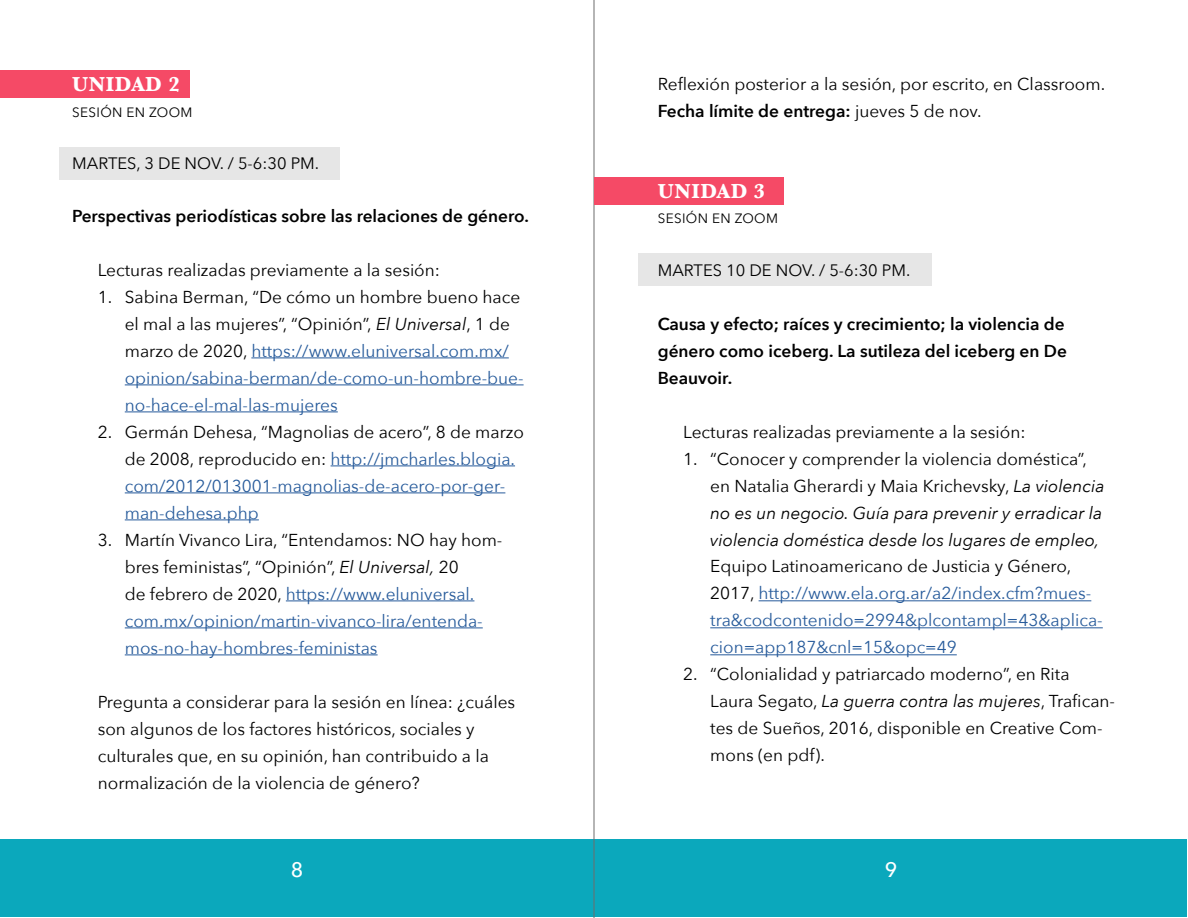
<style>
.page{position:relative;width:1188px;height:918px;background:#fff}
.page>*{position:absolute;margin:0;border:0;box-sizing:border-box;transform-origin:0 0}
.t1{font:700 21px "Baskerville";letter-spacing:.025em;color:#fff}
.t2{font:500 21px "Avenir Next";color:#fff}
.t3{font:17.25px/27px "Avenir Next";color:#275b9b}
.t4{font:17.25px/27px "Avenir Next";color:#000}
.t5{font:italic 17.25px/27px "Avenir Next";color:#000}
.t6{font:600 17.25px/27px "Avenir Next";color:#000}
.t7{font:16.5px "Avenir Next";color:#000}
.t8{font:13.5px "Avenir Next";letter-spacing:.025em;color:#000}
.s1{color:#000}
.s2{font-style:italic;color:#000}
.s3{font-weight:600}
.s4{font-style:normal}
.s5{font-style:italic}
</style>
<div class="page">
<div style="left:1px;top:840px;width:1186px;height:77px;background:#0ba8bc"></div>
<hr style="left:594px;top:0;width:1px;height:918px;background:#6d6d6c">
<div style="left:0;top:70px;width:189px;height:28px;background:#f54a66"></div>
<div style="left:594px;top:177px;width:189px;height:28px;background:#f54a66"></div>
<hr style="left:759px;top:600px;width:332px;height:1px;background:#275b9b">
<hr style="left:710px;top:627px;width:393px;height:1px;background:#275b9b">
<hr style="left:710px;top:654px;width:247px;height:1px;background:#275b9b">
<hr style="left:251px;top:357px;width:258px;height:1px;background:#275b9b">
<hr style="left:125px;top:384px;width:399px;height:1px;background:#275b9b">
<hr style="left:125px;top:411px;width:213px;height:1px;background:#275b9b">
<hr style="left:331px;top:465px;width:184px;height:1px;background:#275b9b">
<hr style="left:125px;top:492px;width:380px;height:1px;background:#275b9b">
<hr style="left:125px;top:519px;width:134px;height:1px;background:#275b9b">
<hr style="left:286px;top:600px;width:188px;height:1px;background:#275b9b">
<hr style="left:125px;top:627px;width:358px;height:1px;background:#275b9b">
<hr style="left:125px;top:654px;width:253px;height:1px;background:#275b9b">
<div style="left:60px;top:147px;width:280px;height:33px;background:#e6e6e6"></div>
<div style="left:638px;top:254px;width:293px;height:32px;background:#e6e6e6"></div>
<p class="t1" style="left:72px;top:70px;width:109px">UNIDAD 2</p>
<p class="t8" style="left:72px;top:101px;width:122px">SESIÓN EN ZOOM</p>
<p class="t7" style="left:72px;top:149px;width:248px">MARTES, 3 DE NOV. / 5-6:30 PM.</p>
<p class="t6" style="left:72px;top:202px;width:458px">Perspectivas periodísticas sobre las relaciones de género.</p>
<p class="t4" style="left:98px;top:255px;width:344px">Lecturas realizadas previamente a la sesión:</p>
<p class="t3" style="left:125px;top:282px;width:400px;text-indent:-27px"><span class="s1">1. Sabina Berman, “De cómo un hombre bueno hace el mal a las mujeres”, “Opinión”,</span> <span class="s2">El Universal</span><span class="s1">, 1 de marzo de 2020,</span> https://www.eluniversal.com.mx/ opinion/sabina-berman/de-como-un-hombre-bue&shy;no-hace-el-mal-las-mujeres</p>
<p class="t3" style="left:125px;top:417px;width:401px;text-indent:-27px"><span class="s1">2. Germán Dehesa, “Magnolias de acero”, 8 de marzo de 2008, reproducido en:</span> http://jmcharles.blogia. com/2012/013001-magnolias-de-acero-por-ger&shy;man-dehesa.php</p>
<p class="t3" style="left:125px;top:525px;width:379px;text-indent:-27px"><span class="s1">3. Martín Vivanco Lira, “Entendamos: NO hay hom&shy;bres feministas”, “Opinión”,</span> <span class="s2">El Universal,</span> <span class="s1">20<br>de febrero de 2020,</span> https://www.eluniversal. com.mx/opinion/martin-vivanco-lira/entenda&shy;mos-no-hay-hombres-feministas</p>
<p class="t4" style="left:98px;top:687px;width:419px">Pregunta a considerar para la sesión en línea: ¿cuáles son algunos de los factores históricos, sociales y culturales que, en su opinión, han contribuido a la normalización de la violencia de género?</p>
<p class="t4" style="left:658px;top:69px;width:449px">Reflexión posterior a la sesión, por escrito, en Classroom.<br><span class="s3">Fecha límite de entrega:</span> jueves 5 de nov.</p>
<p class="t1" style="left:658px;top:176px;width:109px">UNIDAD 3</p>
<p class="t8" style="left:658px;top:207px;width:122px">SESIÓN EN ZOOM</p>
<p class="t7" style="left:658px;top:256px;width:254px">MARTES 10 DE NOV. / 5-6:30 PM.</p>
<p class="t6" style="left:658px;top:310px;width:411px">Causa y efecto; raíces y crecimiento; la violencia de género como iceberg. La sutileza del iceberg en De<br>Beauvoir.</p>
<p class="t4" style="left:683px;top:417px;width:344px">Lecturas realizadas previamente a la sesión:</p>
<p class="t5" style="left:710px;top:444px;width:396px;text-indent:-27px"><span class="s4">1. “Conocer y comprender la violencia doméstica”, en Natalia Gherardi y Maia Krichevsky,</span> La violencia no es un negocio. Guía para prevenir y erradicar la violencia doméstica desde los lugares de empleo,</p>
<p class="t3" style="left:710px;top:552px;width:394px"><span class="s1">Equipo Latinoamericano de Justicia y Género, 2017,</span> http://www.ela.org.ar/a2/index.cfm?mues&shy;tra&amp;codcontenido=2994&amp;plcontampl=43&amp;aplica&shy;cion=app187&amp;cnl=15&amp;opc=49</p>
<p class="t4" style="left:710px;top:660px;width:406px;text-indent:-27px">2. “Colonialidad y patriarcado moderno”, en Rita Laura Segato, <span class="s5">La guerra contra las mujeres</span>, Trafican&shy;tes de Sueños, 2016, disponible en Creative Com&shy;mons (en pdf).</p>
<p class="t2" style="left:291px;top:852px;width:14px">8</p>
<p class="t2" style="left:885px;top:852px;width:14px">9</p>
</div>
